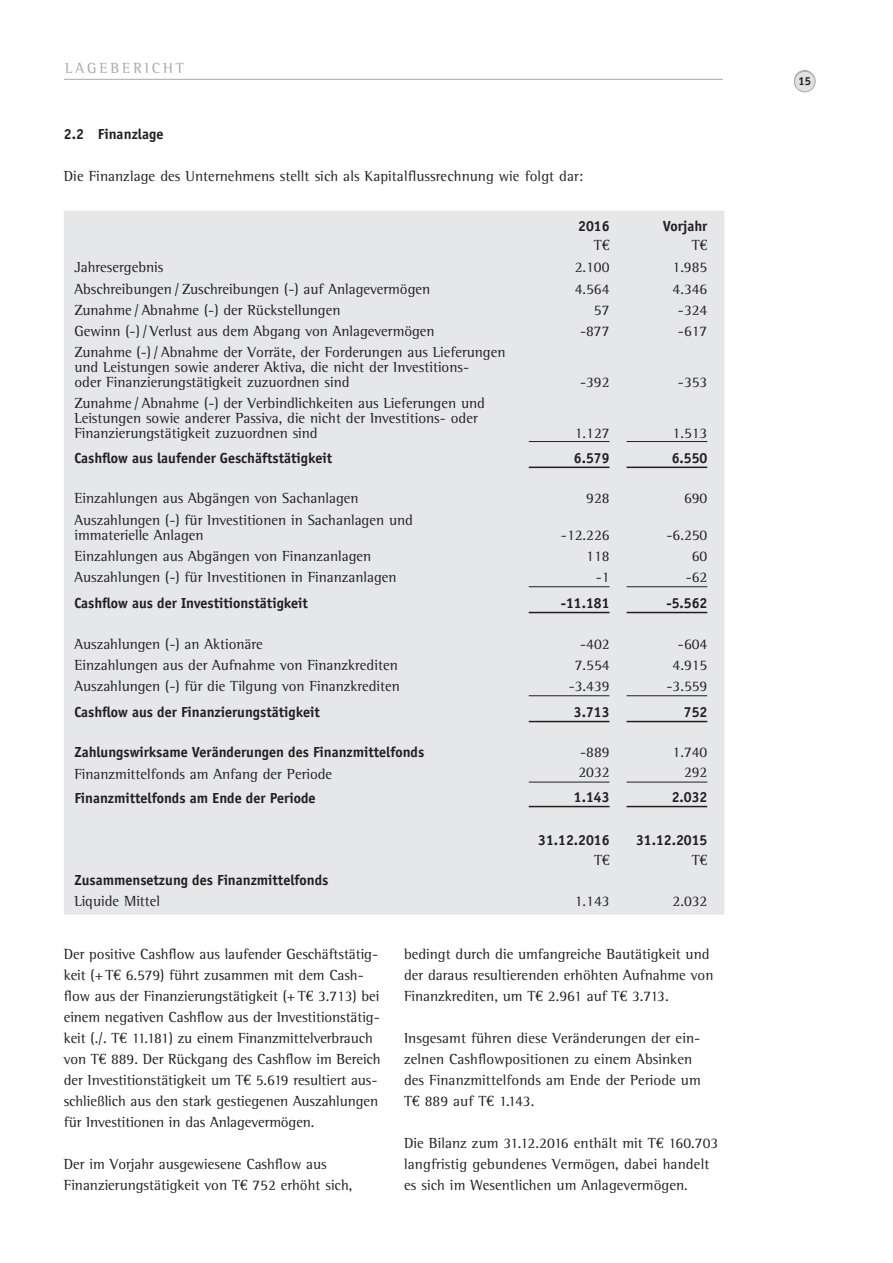
<style>
.page{position:relative;width:893px;height:1263px;background:#fff}
.page>*{position:absolute;margin:0;border:0;box-sizing:border-box;transform-origin:0 0}
.t1{font:15px/21px "Rotis Semi Serif";color:#231f20}
.t2{font:700 15px "Officina Sans";color:#231f20}
.t3{font:15px "Rotis Semi Serif";color:#a8a9ad}
.t4{font:700 12px "Officina Sans";color:#231f20}
.s1{font-family:"Euro Serif"}
</style>
<div class="page">
<hr style="left:64px;top:79px;width:659px;height:1px;background:#a8a9ad">
<div style="left:794px;top:70px;width:21px;height:21px;border:1px solid #a8a9ad;border-radius:50%"></div>
<div style="left:794px;top:71px;width:21px;height:21px;background:#e0e1e3;border-radius:50%"></div>
<div style="left:794px;top:71px;width:21px;height:21px;border:1px solid #a8a9ad;border-radius:50%"></div>
<div style="left:64px;top:211px;width:660px;height:704px;background:#e6e7e9"></div>
<hr style="left:529px;top:441px;width:80px;height:1px;background:#231f20">
<hr style="left:529px;top:467px;width:80px;height:1px;background:#231f20">
<hr style="left:529px;top:586px;width:80px;height:1px;background:#231f20">
<hr style="left:529px;top:612px;width:80px;height:1px;background:#231f20">
<hr style="left:626px;top:441px;width:81px;height:1px;background:#231f20">
<hr style="left:626px;top:467px;width:81px;height:1px;background:#231f20">
<hr style="left:529px;top:695px;width:80px;height:1px;background:#231f20">
<hr style="left:529px;top:721px;width:80px;height:1px;background:#231f20">
<hr style="left:626px;top:695px;width:81px;height:1px;background:#231f20">
<hr style="left:626px;top:721px;width:81px;height:1px;background:#231f20">
<hr style="left:529px;top:782px;width:80px;height:1px;background:#231f20">
<hr style="left:529px;top:806px;width:80px;height:1px;background:#231f20">
<hr style="left:626px;top:782px;width:81px;height:1px;background:#231f20">
<hr style="left:626px;top:806px;width:81px;height:1px;background:#231f20">
<hr style="left:626px;top:586px;width:81px;height:1px;background:#231f20">
<hr style="left:626px;top:612px;width:81px;height:1px;background:#231f20">
<p class="t3" style="left:65px;top:59px;width:46px">LA GEBERICHT</p>
<p class="t2" style="left:64px;top:125px;width:101px">2.2 Finanzlage</p>
<p class="t1" style="left:64px;top:166px;width:521px">Die Finanzlage des Unternehmens stellt sich als Kapitalflussrechnung wie folgt dar:</p>
<p class="t2" style="left:578px;top:217px;width:33px">2016</p>
<p class="t2" style="left:663px;top:217px;width:46px">Vorjahr</p>
<p class="t1" style="left:594px;top:235px;width:17px">T<span class="s1">_</span></p>
<p class="t1" style="left:692px;top:235px;width:17px">T<span class="s1">_</span></p>
<p class="t1" style="left:74px;top:257px;width:90px">Jahresergebnis</p>
<p class="t1" style="left:575px;top:257px;width:36px">2.100</p>
<p class="t1" style="left:673px;top:257px;width:36px">1.985</p>
<p class="t1" style="left:74px;top:278px;width:357px">Abschreibungen / Zuschreibungen (-) auf Anlagevermögen</p>
<p class="t1" style="left:575px;top:278px;width:36px">4.564</p>
<p class="t1" style="left:673px;top:278px;width:36px">4.346</p>
<p class="t1" style="left:74px;top:299px;width:267px">Zunahme / Abnahme (-) der Rückstellungen</p>
<p class="t1" style="left:594px;top:299px;width:17px">57</p>
<p class="t1" style="left:678px;top:299px;width:31px">-324</p>
<p class="t1" style="left:74px;top:320px;width:362px">Gewinn (-) / Verlust aus dem Abgang von Anlagevermögen</p>
<p class="t1" style="left:580px;top:320px;width:31px">-877</p>
<p class="t1" style="left:678px;top:320px;width:31px">-617</p>
<p class="t1" style="left:74px;top:345px;width:432px;line-height:15px">Zunahme (-) / Abnahme der Vorräte, der Forderungen aus Lieferungen und Leistungen sowie anderer Aktiva, die nicht der Investitions-<br>oder Finanzierungstätigkeit zuzuordnen sind</p>
<p class="t1" style="left:580px;top:372px;width:31px">-392</p>
<p class="t1" style="left:678px;top:372px;width:31px">-353</p>
<p class="t1" style="left:74px;top:396px;width:412px;line-height:15px">Zunahme / Abnahme (-) der Verbindlichkeiten aus Lieferungen und<br>Leistungen sowie anderer Passiva, die nicht der Investitions- oder<br>Finanzierungstätigkeit zuzuordnen sind</p>
<p class="t1" style="left:575px;top:423px;width:36px">1.127</p>
<p class="t1" style="left:673px;top:423px;width:36px">1.513</p>
<p class="t2" style="left:74px;top:448px;width:259px">Cashflow aus laufender Geschäftstätigkeit</p>
<p class="t2" style="left:574px;top:448px;width:37px">6.579</p>
<p class="t2" style="left:672px;top:448px;width:37px">6.550</p>
<p class="t1" style="left:74px;top:488px;width:286px">Einzahlungen aus Abgängen von Sachanlagen</p>
<p class="t1" style="left:586px;top:488px;width:25px">928</p>
<p class="t1" style="left:684px;top:488px;width:25px">690</p>
<p class="t1" style="left:74px;top:512px;width:340px;line-height:15px">Auszahlungen (-) für Investitionen in Sachanlagen und immaterielle Anlagen</p>
<p class="t1" style="left:561px;top:524px;width:50px">-12.226</p>
<p class="t1" style="left:666px;top:524px;width:42px">-6.250</p>
<p class="t1" style="left:74px;top:545px;width:298px">Einzahlungen aus Abgängen von Finanzanlagen</p>
<p class="t1" style="left:586px;top:545px;width:25px">118</p>
<p class="t1" style="left:692px;top:545px;width:17px">60</p>
<p class="t1" style="left:74px;top:566px;width:324px">Auszahlungen (-) für Investitionen in Finanzanlagen</p>
<p class="t1" style="left:596px;top:566px;width:15px">-1</p>
<p class="t1" style="left:686px;top:566px;width:23px">-62</p>
<p class="t2" style="left:74px;top:594px;width:235px">Cashflow aus der Investitionstätigkeit</p>
<p class="t2" style="left:561px;top:594px;width:50px">-11.181</p>
<p class="t2" style="left:666px;top:594px;width:43px">-5.562</p>
<p class="t1" style="left:74px;top:633px;width:190px">Auszahlungen (-) an Aktionäre</p>
<p class="t1" style="left:580px;top:633px;width:31px">-402</p>
<p class="t1" style="left:678px;top:633px;width:31px">-604</p>
<p class="t1" style="left:74px;top:654px;width:325px">Einzahlungen aus der Aufnahme von Finanzkrediten</p>
<p class="t1" style="left:575px;top:654px;width:36px">7.554</p>
<p class="t1" style="left:673px;top:654px;width:36px">4.915</p>
<p class="t1" style="left:74px;top:675px;width:327px">Auszahlungen (-) für die Tilgung von Finanzkrediten</p>
<p class="t1" style="left:569px;top:675px;width:42px">-3.439</p>
<p class="t1" style="left:666px;top:675px;width:42px">-3.559</p>
<p class="t2" style="left:74px;top:703px;width:247px">Cashflow aus der Finanzierungstätigkeit</p>
<p class="t2" style="left:574px;top:703px;width:37px">3.713</p>
<p class="t2" style="left:684px;top:703px;width:25px">752</p>
<p class="t2" style="left:74px;top:743px;width:351px">Zahlungswirksame Veränderungen des Finanzmittelfonds</p>
<p class="t1" style="left:580px;top:742px;width:31px">-889</p>
<p class="t1" style="left:673px;top:742px;width:36px">1.740</p>
<p class="t1" style="left:74px;top:763px;width:259px">Finanzmittelfonds am Anfang der Periode</p>
<p class="t1" style="left:578px;top:762px;width:33px">2032</p>
<p class="t1" style="left:684px;top:762px;width:25px">292</p>
<p class="t2" style="left:74px;top:789px;width:243px">Finanzmittelfonds am Ende der Periode</p>
<p class="t2" style="left:574px;top:788px;width:37px">1.143</p>
<p class="t2" style="left:672px;top:788px;width:37px">2.032</p>
<p class="t2" style="left:538px;top:831px;width:73px">31.12.2016</p>
<p class="t2" style="left:636px;top:831px;width:73px">31.12.2015</p>
<p class="t1" style="left:594px;top:850px;width:17px">T<span class="s1">_</span></p>
<p class="t1" style="left:692px;top:850px;width:17px">T<span class="s1">_</span></p>
<p class="t2" style="left:74px;top:871px;width:255px">Zusammensetzung des Finanzmittelfonds</p>
<p class="t1" style="left:74px;top:891px;width:87px">Liquide Mittel</p>
<p class="t1" style="left:575px;top:891px;width:36px">1.143</p>
<p class="t1" style="left:673px;top:891px;width:36px">2.032</p>
<p class="t1" style="left:64px;top:943px;width:318px">Der positive Cashflow aus laufender Geschäftstätig&shy;keit (+ T<span class="s1">€</span> 6.579) führt zusammen mit dem Cash&shy;flow aus der Finanzierungstätigkeit (+ T<span class="s1">€</span> 3.713) bei einem negativen Cashflow aus der Investitionstätig&shy;keit (./. T<span class="s1">€</span> 11.181) zu einem Finanzmittelverbrauch von T<span class="s1">€</span> 889. Der Rückgang des Cashflow im Bereich der Investitionstätigkeit um T<span class="s1">€</span> 5.619 resultiert aus&shy;schließlich aus den stark gestiegenen Auszahlungen für Investitionen in das Anlagevermögen.</p>
<p class="t1" style="left:64px;top:1153px;width:290px">Der im Vorjahr ausgewiesene Cashflow aus -Finanzierungstätigkeit von T<span class="s1">€</span> 752 erhöht sich,</p>
<p class="t1" style="left:404px;top:943px;width:311px">bedingt durch die umfangreiche Bautätigkeit und der daraus resultierenden erhöhten Aufnahme von<br>Finanzkrediten, um T<span class="s1">€</span> 2.961 auf T<span class="s1">€</span> 3.713.</p>
<p class="t1" style="left:404px;top:1027px;width:298px">Insgesamt führen diese Veränderungen der ein&shy;zelnen Cashflowpositionen zu einem Absinken des Finanzmittelfonds am Ende der Periode um T<span class="s1">€</span> 889 auf T<span class="s1">€</span> 1.143.</p>
<p class="t1" style="left:404px;top:1132px;width:316px">Die Bilanz zum 31.12.2016 enthält mit T<span class="s1">€</span> 160.703 langfristig gebundenes Vermögen, dabei handelt es sich im Wesentlichen um Anlagevermögen.</p>
<p class="t4" style="left:798px;top:74px;width:14px">15</p>
</div>
